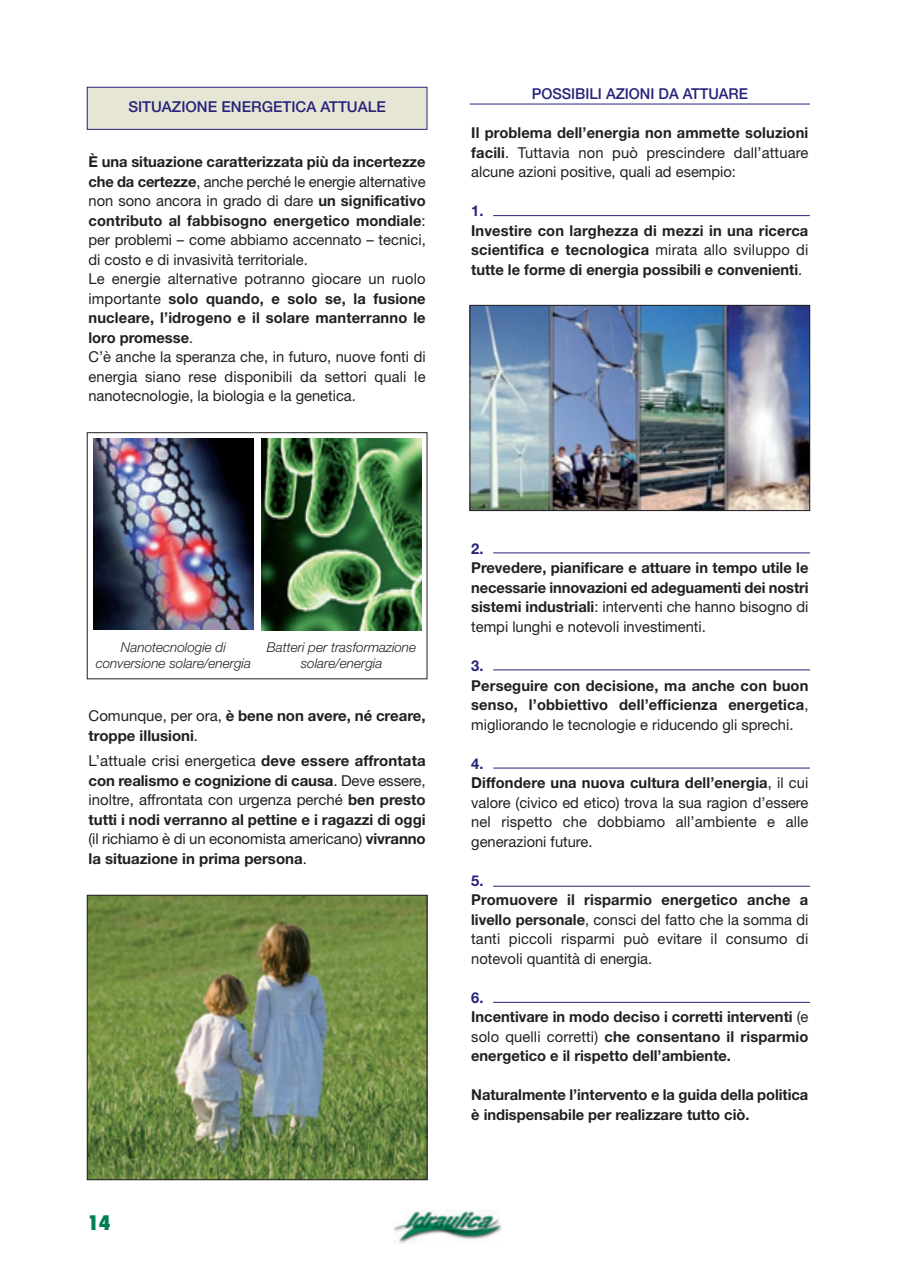
<style>
.page{position:relative;width:897px;height:1267px;background:#fff}
.page>*{position:absolute;margin:0;border:0;box-sizing:border-box;transform-origin:0 0}
.t1{font:800 condensed 19.5px "Futura";color:#007f52}
.t2{font:700 15px/19.5px "Helvetica Neue";color:#231f20;text-align:justify}
.t3{font:15px/19.5px "Helvetica Neue";color:#231f20}
.t4{font:500 15px "Helvetica Neue";color:#26237b}
.t5{font:700 15px "Helvetica Neue";color:#26237b}
.t6{font:italic 300 13.5px/16.2px "Helvetica Neue";color:#231f20;text-align:center}
.s1{font-weight:700}
.s2{font-weight:400}
.s3{font-weight:700;color:#26237b}
.s4{color:#26237b}
</style>
<div class="page">
<img style="left:86px;top:86px;width:725px;height:1158px">
<p class="t4" style="left:128px;top:101px;width:259px">SITUAZIONE ENERGETICA ATTUALE</p>
<p class="t3" style="left:88px;top:154px;width:339px"><span class="s1">È una situazione caratterizzata più da incertezze che da certezze</span>, anche perché le energie alternative non sono ancora in grado di dare <span class="s1">un significativo contributo al fabbisogno energetico mondiale</span>: per problemi – come abbiamo accennato – tecnici, di costo e di invasività territoriale.<br>Le energie alternative potranno giocare un ruolo importante <span class="s1">solo quando, e solo se, la fusione nucleare, l’idrogeno e il solare manterranno le loro promesse</span>.<br>C’è anche la speranza che, in futuro, nuove fonti di energia siano rese disponibili da settori quali le nanotecnologie, la biologia e la genetica.</p>
<p class="t4" style="left:532px;top:89px;width:218px">POSSIBILI AZIONI DA ATTUARE</p>
<p class="t3" style="left:471px;top:125px;width:339px;text-align:justify"><span class="s1">Il problema dell’energia non ammette soluzioni facili</span>. Tuttavia non può prescindere dall’attuare alcune azioni positive, quali ad esempio:</p>
<p class="t5" style="left:471px;top:206px;width:14px">1.</p>
<p class="t2" style="left:471px;top:222px;width:339px">Investire con larghezza di mezzi in una ricerca scientifica e tecnologica <span class="s2">mirata allo sviluppo di </span>tutte le forme di energia possibili e convenienti<span class="s2">.</span></p>
<p class="t6" style="left:96px;top:640px;width:157px">Nanotecnologie di conversione solare/energia</p>
<p class="t6" style="left:267px;top:640px;width:151px">Batteri per trasformazione solare/energia</p>
<p class="t2" style="left:89px;top:708px;width:339px"><span class="s2">Comunque, per ora,</span> è bene non avere, né creare, troppe illusioni<span class="s2">.</span></p>
<p class="t2" style="left:89px;top:753px;width:339px"><span class="s2">L’attuale crisi energetica</span> deve essere affrontata con realismo e cognizione di causa<span class="s2">. Deve essere, inoltre, affrontata con urgenza perché</span> ben presto tutti i nodi verranno al pettine e i ragazzi di oggi <span class="s2">(il richiamo è di un economista americano)</span> vivranno la situazione in prima persona<span class="s2">.</span></p>
<h1 class="t1" style="left:87px;top:1214px;width:25px">14</h1>
<p class="t5" style="left:471px;top:543px;width:14px">2.</p>
<p class="t2" style="left:471px;top:560px;width:339px">Prevedere, pianificare e attuare in tempo utile le necessarie innovazioni ed adeguamenti dei nostri sistemi industriali<span class="s2">: interventi che hanno bisogno di tempi lunghi e notevoli investimenti.</span></p>
<p class="t5" style="left:471px;top:660px;width:14px">3.</p>
<p class="t2" style="left:471px;top:677px;width:339px">Perseguire con decisione, ma anche con buon senso, l’obbiettivo dell’efficienza energetica<span class="s2">, migliorando le tecnologie e riducendo gli sprechi.</span></p>
<p class="t3" style="left:471px;top:755px;width:339px"><span class="s3">4.<br></span><span class="s1">Diffondere una nuova cultura dell’energia</span>, il cui valore (civico ed etico) trova la sua ragion d’essere nel rispetto che dobbiamo all’ambiente e alle generazioni future.</p>
<p class="t5" style="left:471px;top:875px;width:14px">5.</p>
<p class="t3" style="left:471px;top:891px;width:339px;text-align:justify"><span class="s1">Promuovere il risparmio energetico anche a livello personale</span>, consci del fatto che la somma di tanti piccoli risparmi può evitare il consumo di notevoli quantità di energia.</p>
<p class="t2" style="left:471px;top:989px;width:339px;text-align:left"><span class="s4">6.<br></span>Incentivare in modo deciso i corretti interventi <span class="s2">(e solo quelli corretti)</span> che consentano il risparmio energetico e il rispetto dell’ambiente.</p>
<p class="t2" style="left:471px;top:1086px;width:339px">Naturalmente l’intervento e la guida della politica è indispensabile per realizzare tutto ciò.</p>
</div>
